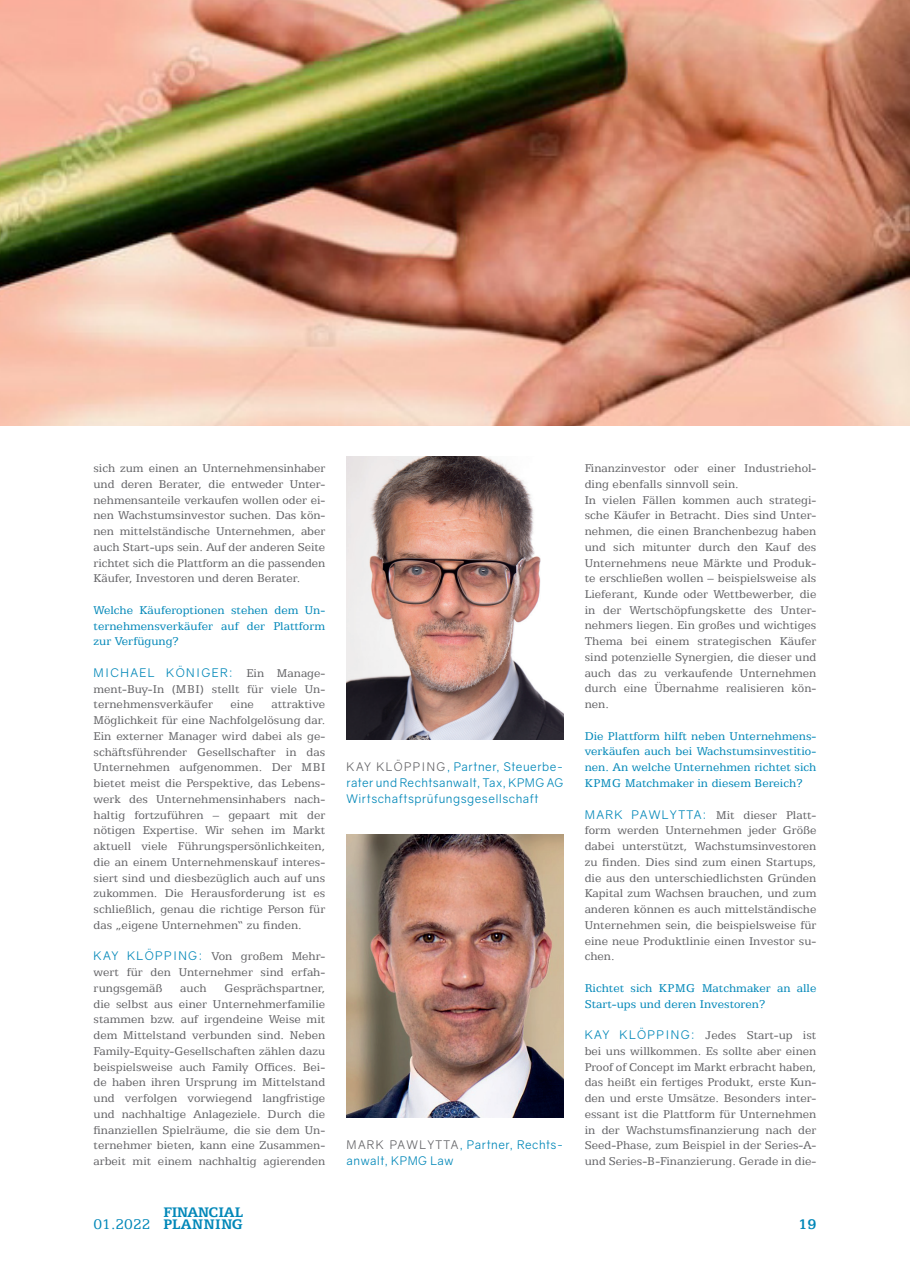
<style>
.page{position:relative;width:910px;height:1280px;background:#fff}
.page>*{position:absolute;margin:0;border:0;box-sizing:border-box;transform-origin:0 0}
.t1{font:15.75px "Egyptian 505 BT";color:#0087b8}
.t2{font:700 15.75px "Egyptian 505 BT";color:#0087b8}
.t3{font:700 15.6px/12px "Egyptian 505 BT";color:#0087b8}
.t4{font:12.75px/15.8px "Egyptian 505 BT";color:#636366;text-align:justify}
.t5{font:12.75px/15.8px "Egyptian 505 BT";color:#0087b8;text-align:justify}
.t6{font:12px/15.8px "Gravity";letter-spacing:.045em;color:#0087b8}
.t7{font:12px "Gravity";letter-spacing:.11em;color:#0087b8}
.s1{font-family:"Egyptian 505 BT";font-size:12.75px;color:#636366}
.s2{font-family:"Gravity";font-size:12px;color:#0087b8}
.s3{color:#636366}
</style>
<div class="page">
<img style="left:347px;top:834px;width:216px;height:284px">
<img style="left:347px;top:456px;width:216px;height:284px">
<img style="left:0;top:0;width:910px;height:425px">
<p class="t4" style="left:94px;top:460px;width:233px">sich zum einen an Unternehmensinhaber und deren Berater, die entweder Unter&shy;nehmensanteile verkaufen wollen oder ei&shy;nen Wachstumsinvestor suchen. Das kön&shy;nen mittelständische Unternehmen, aber auch Start-ups sein. Auf der anderen Seite richtet sich die Plattform an die passenden Käufer, Investoren und deren Berater.</p>
<p class="t5" style="left:94px;top:602px;width:233px">Welche Käuferoptionen stehen dem Un&shy;ternehmensverkäufer auf der Plattform zur Verfügung?</p>
<p class="t7" style="left:94px;top:665px;width:233px">MICHAEL KÖNIGER: <span class="s1">Ein Manage-</span></p>
<p class="t4" style="left:94px;top:680px;width:233px">ment-Buy-In (MBI) stellt für viele Un&shy;ternehmensverkäufer</p>
<p class="t4" style="left:94px;top:696px;width:233px;text-indent:178px">attraktive Möglichkeit für eine Nachfolgelösung dar.<br>Ein externer Manager wird dabei als ge&shy;schäftsführender Gesellschafter in das Unternehmen aufgenommen. Der MBI bietet meist die Perspektive, das Lebens&shy;werk des Unternehmensinhabers nach&shy;haltig fortzuführen – gepaart mit der nötigen Expertise. Wir sehen im Markt aktuell viele Führungspersönlichkeiten, die an einem Unternehmenskauf interes&shy;siert sind und diesbezüglich auch auf uns zukommen. Die Herausforderung ist es schließlich, genau die richtige Person für das „eigene Unternehmen“ zu finden.</p>
<p class="t4" style="left:94px;top:948px;width:233px"><span class="s2">KAY KLÖPPING:</span> Von großem Mehr&shy;wert für den Unternehmer sind erfah&shy;rungsgemäß</p>
<p class="t4" style="left:231px;top:696px;width:25px">eine</p>
<p class="t4" style="left:94px;top:980px;width:233px;text-indent:131px">Gesprächspartner, die selbst aus einer Unternehmerfamilie stammen bzw. auf irgendeine Weise mit dem Mittelstand verbunden sind. Neben Family-Equity-Gesellschaften zählen dazu beispielsweise auch Family Offices. Bei&shy;de haben ihren Ursprung im Mittelstand und verfolgen vorwiegend langfristige und nachhaltige Anlageziele. Durch die finanziellen Spielräume, die sie dem Un&shy;ternehmer bieten, kann eine Zusammen&shy;arbeit mit einem nachhaltig agierenden</p>
<p class="t4" style="left:180px;top:980px;width:28px">auch</p>
<p class="t1" style="left:94px;top:1215px;width:59px">01.2022</p>
<p class="t3" style="left:163px;top:1206px;width:81px">FINANCIAL<br>PLANNING</p>
<p class="t6" style="left:347px;top:759px;width:218px;text-align:justify"><span class="s3">KAY KLÖPPING</span>, Partner, Steuerbe&shy;rater und Rechtsanwalt, Tax, KPMG AG Wirtschaftsprüfungsgesellschaft</p>
<p class="t6" style="left:347px;top:1137px;width:218px"><span class="s3">MARK PAWLYTTA</span>, Partner, Rechts&shy;anwalt, KPMG Law</p>
<p class="t4" style="left:585px;top:460px;width:233px;text-align:left">Finanzinvestor oder einer Industriehol&shy;ding ebenfalls sinnvoll sein.<br>In vielen Fällen kommen auch strategi&shy;sche Käufer in Betracht. Dies sind Unter&shy;nehmen, die einen Branchenbezug haben und sich mitunter durch den Kauf des Unternehmens neue Märkte und Produk&shy;te erschließen wollen – beispielsweise als Lieferant, Kunde oder Wettbewerber, die in der Wertschöpfungskette des Unter&shy;nehmers liegen. Ein großes und wichtiges Thema bei einem strategischen Käufer sind potenzielle Synergien, die dieser und auch das zu verkaufende Unternehmen durch eine Übernahme realisieren kön&shy;nen.</p>
<p class="t5" style="left:585px;top:728px;width:233px">Die Plattform hilft neben Unternehmens&shy;verkäufen auch bei Wachstumsinvestitio&shy;nen. An welche Unternehmen richtet sich KPMG Matchmaker in diesem Bereich?</p>
<p class="t4" style="left:585px;top:806px;width:233px"><span class="s2">MARK PAWLYTTA:</span> Mit dieser Platt&shy;form werden Unternehmen jeder Größe dabei unterstützt, Wachstumsinvestoren zu finden. Dies sind zum einen Startups, die aus den unterschiedlichsten Gründen Kapital zum Wachsen brauchen, und zum anderen können es auch mittelständische Unternehmen sein, die beispielsweise für eine neue Produktlinie einen Investor su&shy;chen.</p>
<p class="t5" style="left:585px;top:980px;width:233px">Richtet sich KPMG Matchmaker an alle<br>Start-ups und deren Investoren?</p>
<p class="t4" style="left:585px;top:1027px;width:233px"><span class="s2">KAY KLÖPPING:</span> Jedes Start-up ist bei uns willkommen. Es sollte aber einen Proof of Concept im Markt erbracht haben, das heißt ein fertiges Produkt, erste Kun&shy;den und erste Umsätze. Besonders inter&shy;essant ist die Plattform für Unternehmen in der Wachstumsfinanzierung nach der Seed-Phase, zum Beispiel in der Series-A&shy;und Series-B-Finanzierung. Gerade in die-</p>
<p class="t2" style="left:798px;top:1215px;width:19px">19</p>
</div>
